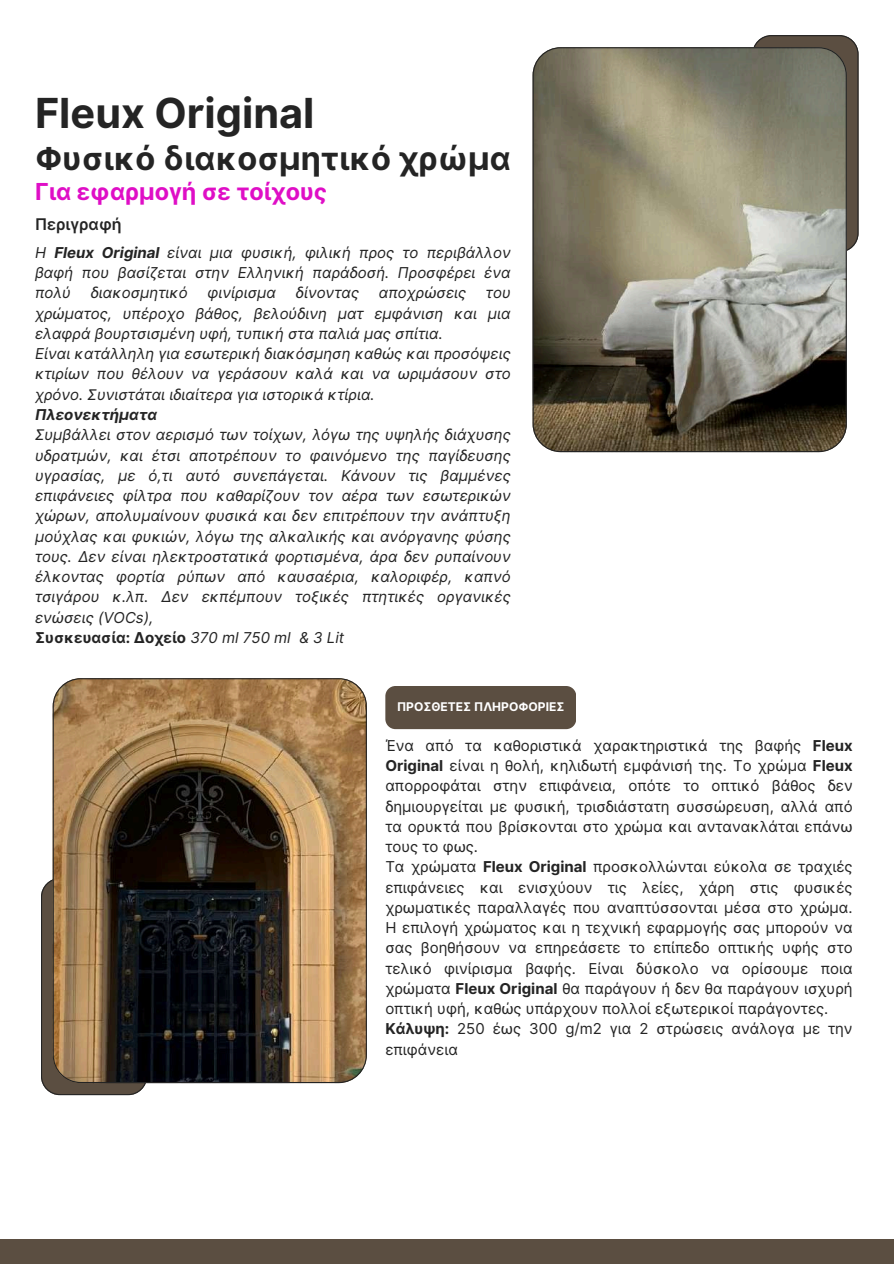
<style>
.page{position:relative;width:894px;height:1264px;background:#fff}
.page>*{position:absolute;margin:0;border:0;box-sizing:border-box;transform-origin:0 0}
.t1{font:700 41.4px "Inter";color:#242424}
.t2{font:700 32.4px "Inter";color:#242424}
.t3{font:700 23.4px "Inter";color:#df0ec6}
.t4{font:600 16.05px "Inter";color:#242424}
.t5{font:italic 15px/20.2px "Inter";color:#242424}
.t6{font:15px/20.2px "Inter";color:#242424}
.t7{font:italic 700 15px "Inter";color:#242424}
.t8{font:700 12px "Inter";color:#fff}
.s1{font-weight:700}
.s2{font-weight:700;font-style:normal}
</style>
<div class="page">
<svg style="left:753px;top:35px;width:104px;height:217px;background:#5e5347"></svg>
<svg style="left:532px;top:47px;width:314px;height:405px;background:#807b6a"></svg>
<div style="left:385px;top:686px;width:191px;height:43px;background:#5b4e41;border-radius:10px"></div>
<svg style="left:41px;top:878px;width:106px;height:217px;background:#5e5348"></svg>
<svg style="left:53px;top:678px;width:314px;height:405px;background:#6d563c"></svg>
<div style="left:0;top:1239px;width:893px;height:24px;background:#5b4e41"></div>
<h1 class="t1" style="left:35px;top:88px;width:281px">Fleux Original</h1>
<h2 class="t2" style="left:35px;top:139px;width:477px">Φυσικό διακοσμητικό χρώμα</h2>
<h3 class="t3" style="left:35px;top:178px;width:294px">Για εφαρμογή σε τοίχους</h3>
<p class="t4" style="left:35px;top:214px;width:88px">Περιγραφή</p>
<p class="t5" style="left:35px;top:242px;width:477px;text-align:justify">Η <span class="s1">Fleux Original</span> είναι μια φυσική, φιλική προς το περιβάλλον βαφή που βασίζεται στην Ελληνική παράδοσή. Προσφέρει ένα πολύ</p>
<p class="t5" style="left:91px;top:283px;width:99px">διακοσμητικό</p>
<p class="t5" style="left:207px;top:283px;width:70px">φινίρισμα</p>
<p class="t5" style="left:296px;top:283px;width:65px">δίνοντας</p>
<p class="t5" style="left:378px;top:283px;width:89px">αποχρώσεις</p>
<p class="t5" style="left:35px;top:283px;width:477px;text-indent:451px">του χρώματος, υπέροχο βάθος, βελούδινη ματ εμφάνιση και μια ελαφρά βουρτσισμένη υφή, τυπική στα παλιά μας σπίτια.<br>Είναι κατάλληλη για εσωτερική διακόσμηση καθώς και προσόψεις κτιρίων που θέλουν να γεράσουν καλά και να ωριμάσουν στο χρόνο. Συνιστάται ιδιαίτερα για ιστορικά κτίρια.</p>
<p class="t7" style="left:35px;top:405px;width:124px">Πλεονεκτήματα</p>
<p class="t5" style="left:35px;top:424px;width:477px">Συμβάλλει στον αερισμό των τοίχων, λόγω της υψηλής διάχυσης υδρατμών, και έτσι αποτρέπουν το φαινόμενο της παγίδευσης υγρασίας, με ό,τι αυτό συνεπάγεται. Κάνουν τις βαμμένες επιφάνειες φίλτρα που καθαρίζουν τον αέρα των εσωτερικών χώρων, απολυμαίνουν φυσικά και δεν επιτρέπουν την ανάπτυξη μούχλας και φυκιών, λόγω της αλκαλικής και ανόργανης φύσης τους. Δεν είναι ηλεκτροστατικά φορτισμένα, άρα δεν ρυπαίνουν έλκοντας φορτία ρύπων από καυσαέρια, καλοριφέρ, καπνό τσιγάρου κ.λπ. Δεν εκπέμπουν τοξικές πτητικές οργανικές ενώσεις (VOCs),<br><span class="s2">Συσκευασία: Δοχείο</span> 370 ml 750 ml &amp; 3 Lit</p>
<p class="t8" style="left:397px;top:699px;width:169px">ΠΡΟΣΘΕΤΕΣ ΠΛΗΡΟΦΟΡΙΕΣ</p>
<p class="t6" style="left:385px;top:735px;width:468px">Ένα από τα καθοριστικά χαρακτηριστικά της βαφής <span class="s1">Fleux Original</span> είναι η θολή, κηλιδωτή εμφάνισή της. Το χρώμα <span class="s1">Fleux </span>απορροφάται στην επιφάνεια, οπότε το οπτικό βάθος δεν δημιουργείται με φυσική, τρισδιάστατη συσσώρευση, αλλά από τα ορυκτά που βρίσκονται στο χρώμα και αντανακλάται επάνω τους το φως.<br>Τα χρώματα <span class="s1">Fleux Original</span> προσκολλώνται εύκολα σε τραχιές επιφάνειες και ενισχύουν τις λείες, χάρη στις φυσικές χρωματικές παραλλαγές που αναπτύσσονται μέσα στο χρώμα.<br>Η επιλογή χρώματος και η τεχνική εφαρμογής σας μπορούν να σας βοηθήσουν να επηρεάσετε το επίπεδο οπτικής υφής στο τελικό φινίρισμα βαφής. Είναι δύσκολο να ορίσουμε ποια χρώματα <span class="s1">Fleux Original</span> θα παράγουν ή δεν θα παράγουν ισχυρή οπτική υφή, καθώς υπάρχουν πολλοί εξωτερικοί παράγοντες.<br><span class="s1">Κάλυψη:</span> 250 έως 300 g/m2 για 2 στρώσεις ανάλογα με την επιφάνεια</p>
</div>
